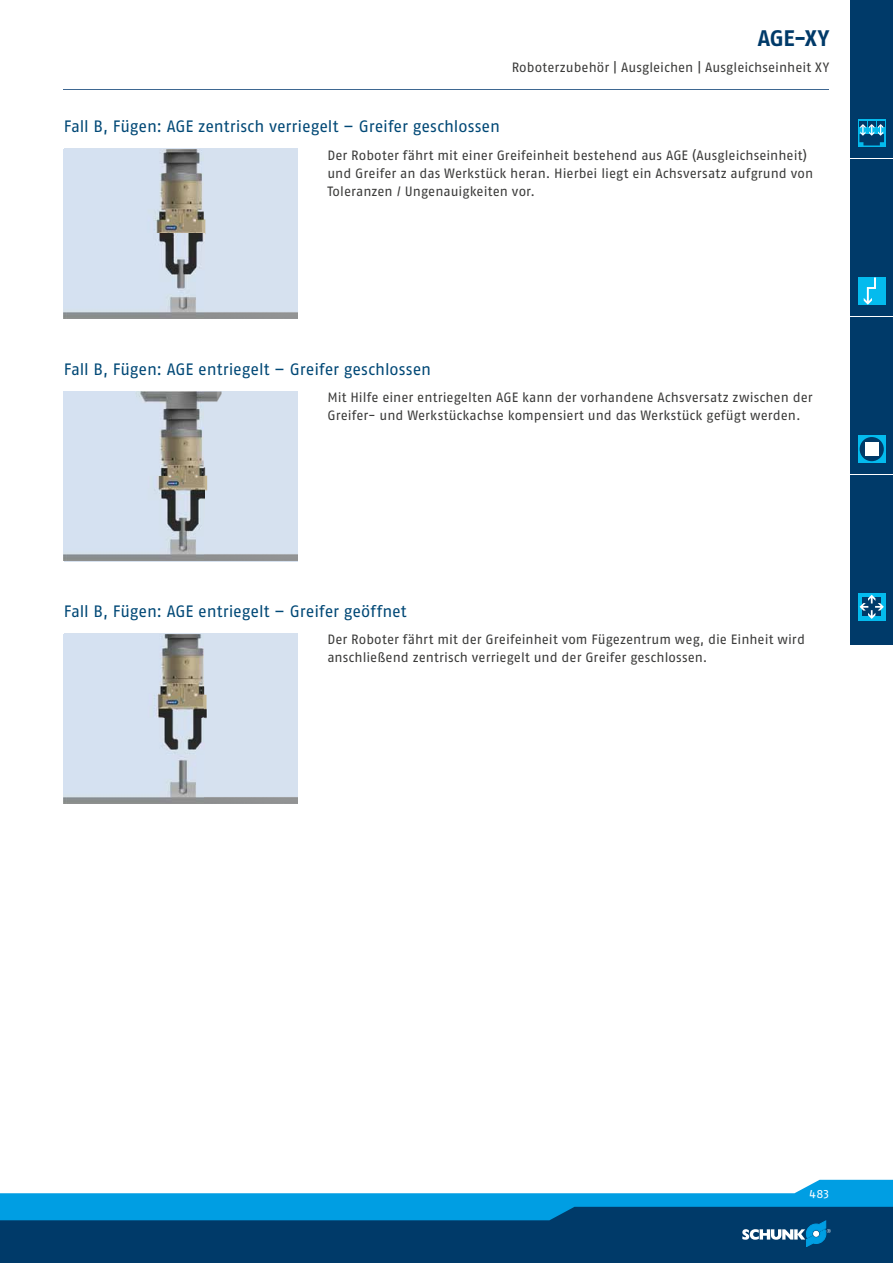
<style>
.page{position:relative;width:893px;height:1263px;background:#fff}
.page>*{position:absolute;margin:0;border:0;box-sizing:border-box;transform-origin:0 0}
.t1{font:700 22.5px "SCHUNK Fago Pro";color:#003a69}
.t2{font:16.5px "SCHUNK Fago Pro";letter-spacing:-.005em;color:#004876}
.t3{font:13.5px/18px "SCHUNK Fago Pro";letter-spacing:.005em;color:#3b3b3a}
.t4{font:12px "SCHUNK Fago Pro";color:#fff}
</style>
<div class="page">
<div style="left:0;top:1202px;width:893px;height:61px;background:#003a69"></div>
<svg style="left:0;top:1180px;width:893px;height:67px"></svg>
<div style="left:850px;top:0;width:43px;height:644px;background:#003a69"></div>
<svg style="left:858px;top:120px;width:27px;height:27px"></svg>
<svg style="left:859px;top:121px;width:25px;height:24px"></svg>
<hr style="left:850px;top:158px;width:43px;height:1px;background:#fff">
<div style="left:858px;top:277px;width:27px;height:28px;background:#04bbee"></div>
<svg style="left:864px;top:277px;width:12px;height:28px"></svg>
<hr style="left:850px;top:316px;width:43px;height:1px;background:#fff">
<svg style="left:858px;top:435px;width:27px;height:28px"></svg>
<div style="left:860px;top:437px;width:24px;height:24px;background:#003a69;border-radius:50%"></div>
<div style="left:865px;top:442px;width:13px;height:14px;background:#fff"></div>
<hr style="left:850px;top:474px;width:43px;height:1px;background:#fff">
<div style="left:858px;top:593px;width:27px;height:27px;background:#04bbee"></div>
<svg style="left:860px;top:595px;width:24px;height:24px"></svg>
<hr style="left:64px;top:89px;width:765px;height:1px;background:#3e6791">
<img style="left:64px;top:149px;width:234px;height:169px">
<img style="left:64px;top:392px;width:234px;height:169px">
<img style="left:64px;top:634px;width:234px;height:169px">
<h1 class="t1" style="left:758px;top:24px;width:73px">AGE-XY</h1>
<p class="t3" style="left:512px;top:59px;width:319px">Roboterzubehör | Ausgleichen | Ausgleichseinheit XY</p>
<p class="t2" style="left:64px;top:116px;width:438px">Fall B, Fügen: AGE zentrisch verriegelt – Greifer geschlossen</p>
<p class="t3" style="left:327px;top:146px;width:487px">Der Roboter fährt mit einer Greifeinheit bestehend aus AGE (Ausgleichseinheit) und Greifer an das Werkstück heran. Hierbei liegt ein Achsversatz aufgrund von<br>Toleranzen / Ungenauigkeiten vor.</p>
<p class="t2" style="left:64px;top:359px;width:369px">Fall B, Fügen: AGE entriegelt – Greifer geschlossen</p>
<p class="t3" style="left:327px;top:388px;width:487px">Mit Hilfe einer entriegelten AGE kann der vorhandene Achsversatz zwischen der<br>Greifer- und Werkstückachse kompensiert und das Werkstück gefügt werden.</p>
<p class="t2" style="left:64px;top:601px;width:344px">Fall B, Fügen: AGE entriegelt – Greifer geöffnet</p>
<p class="t3" style="left:327px;top:631px;width:479px">Der Roboter fährt mit der Greifeinheit vom Fügezentrum weg, die Einheit wird anschließend zentrisch verriegelt und der Greifer geschlossen.</p>
<p class="t4" style="left:810px;top:1186px;width:21px">483</p>
</div>
